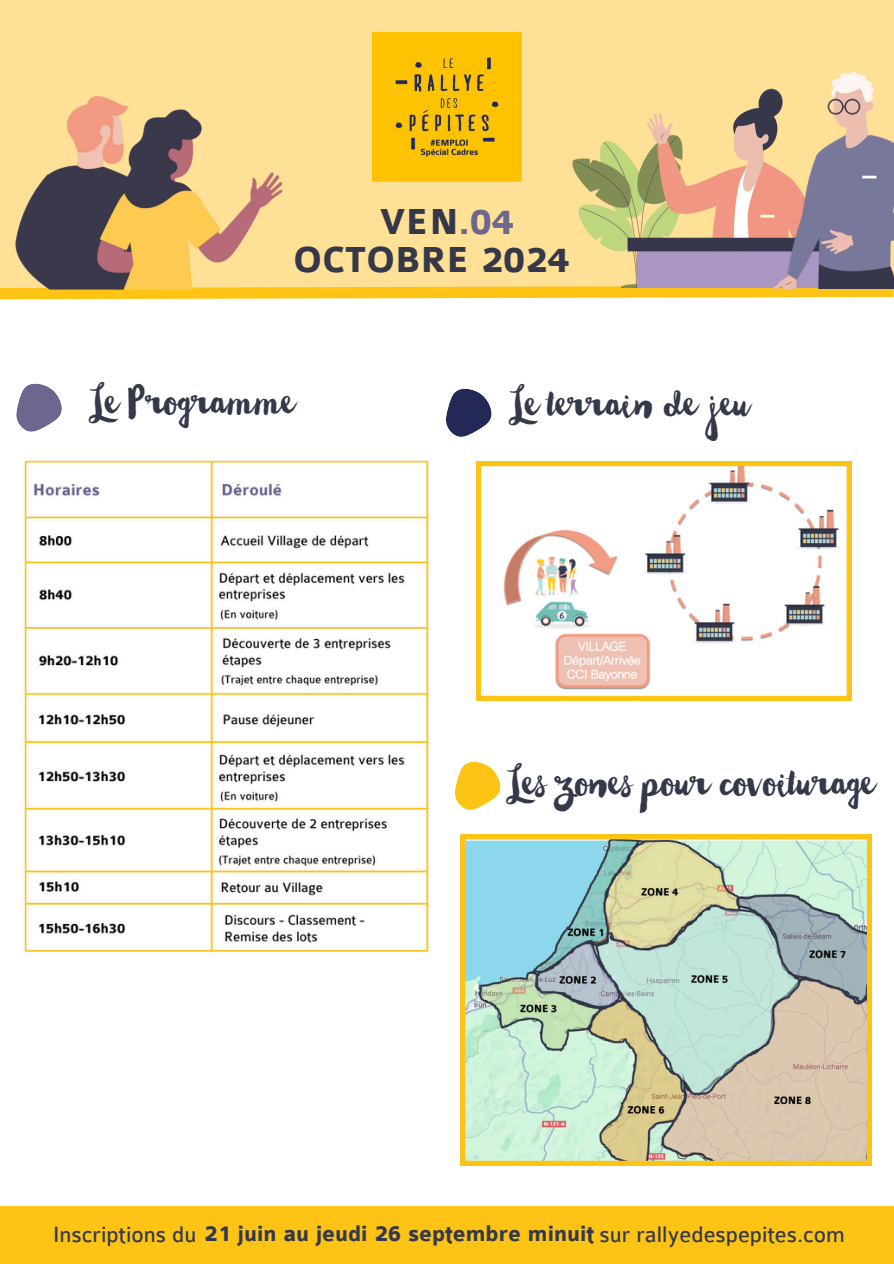
<style>
.page{position:relative;width:894px;height:1264px;background:#fff}
.page>*{position:absolute;margin:0;border:0;box-sizing:border-box;transform-origin:0 0}
.t1{font:45px "Wanderlust Letters";color:#343849}
.t2{font:700 39px "Colaborate";color:#343849}
.t3{font:23.7px "Colaborate";color:#343849}
.s1{color:#6b678e}
.s2{font-weight:700;font-size:23.85px}
</style>
<div class="page">
<div style="left:0;top:1206px;width:893px;height:57px;background:#fdc315"></div>
<div style="left:0;top:0;width:893px;height:289px;background:#ffe097"></div>
<svg style="left:0;top:286px;width:893px;height:14px;background:#fbcb3c"></svg>
<img style="left:0;top:96px;width:299px;height:193px">
<img style="left:560px;top:111px;width:187px;height:177px">
<img style="left:747px;top:72px;width:146px;height:216px">
<img style="left:372px;top:33px;width:149px;height:148px">
<svg style="left:446px;top:389px;width:45px;height:48px"></svg>
<svg style="left:455px;top:761px;width:45px;height:49px"></svg>
<svg style="left:16px;top:383px;width:46px;height:49px"></svg>
<svg style="left:476px;top:461px;width:375px;height:239px"></svg>
<img style="left:24px;top:460px;width:405px;height:492px">
<svg style="left:460px;top:835px;width:411px;height:330px;background:#bdcfb7"></svg>
<h1 class="t2" style="left:379px;top:202px;width:136px">VEN<span class="s1">.04</span></h1>
<p class="t2" style="left:293px;top:239px;width:278px">OCTOBRE 2024</p>
<h1 class="t1" style="left:91px;top:373px;width:202px">Le Programme</h1>
<p class="t1" style="left:511px;top:375px;width:237px">Le terrain de jeu</p>
<p class="t1" style="left:508px;top:753px;width:365px">Les zones pour covoiturage</p>
<p class="t3" style="left:53px;top:1222px;width:793px">Inscriptions du <span class="s2">21 juin au jeudi 26 septembre minuit</span> sur rallyedespepites.com</p>
</div>
